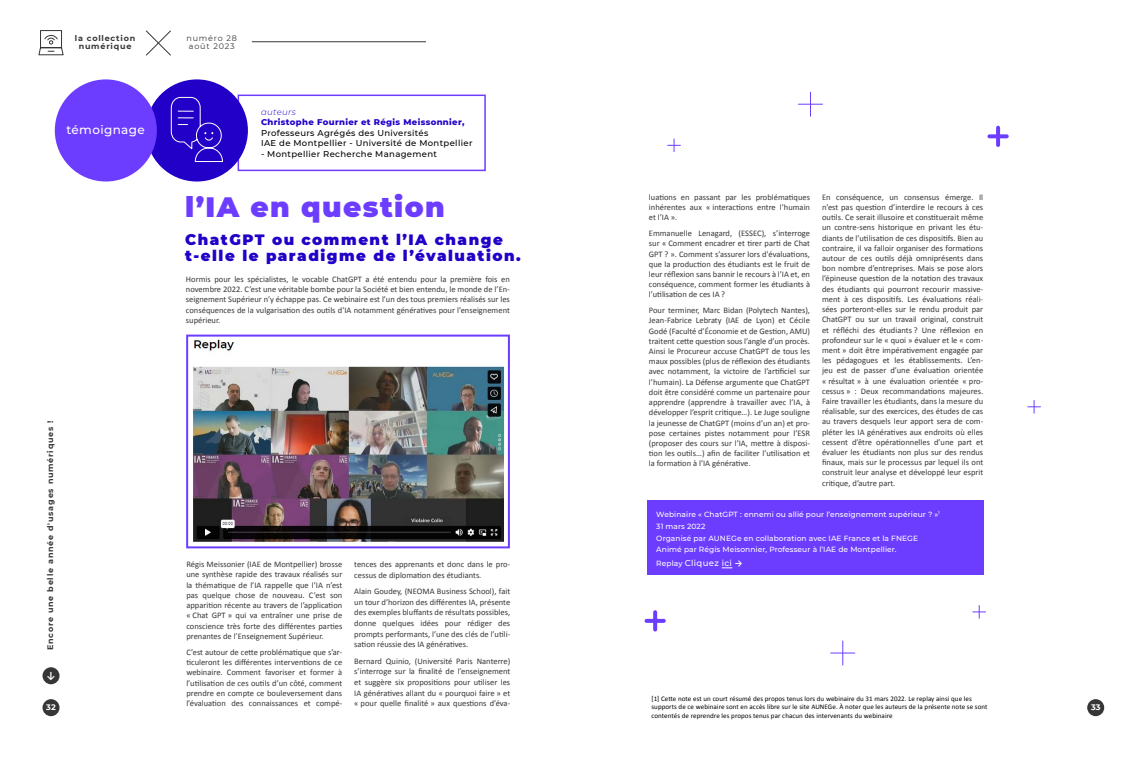
<style>
.page{position:relative;width:1134px;height:780px;background:#fff}
.page>*{position:absolute;margin:0;border:0;box-sizing:border-box;transform-origin:0 0}
.t1{font:900 28px "Montserrat";letter-spacing:.05em;color:#6d3dff}
.t2{font:900 15px/16px "Montserrat";letter-spacing:.1em;color:#2200c8}
.t3{font:500 12px "Montserrat";letter-spacing:.03em;color:#fff}
.t4{font:700 10px "Calibri";color:#fff}
.t5{font:8.5px/10.2px "Calibri";color:#373636;text-align:justify}
.t6{font:500 8.5px/10.5px "Montserrat";letter-spacing:.04em;color:#000}
.t7{font:800 8.5px "Montserrat";letter-spacing:.04em;color:#2200c8}
.t8{font:500 8.5px "Montserrat";letter-spacing:.04em;color:#fff}
.t9{font:italic 300 8.5px "Montserrat";letter-spacing:.04em;color:#2200c8}
.t10{font:700 8px/8px "Montserrat";letter-spacing:.1em;color:#373636;text-align:center}
.t11{font:8px/8px "Montserrat";letter-spacing:.1em;color:#373636}
.t12{font:700 8px "Montserrat";color:#fff}
.t13{font:500 7.5px/11.8px "Montserrat";letter-spacing:.01em;color:#fff}
.t14{font:7px/8.4px "Calibri";letter-spacing:.01em;color:#000}
.s1{font-size:7.5px}
.s2{font-family:"Calibri";font-weight:700}
</style>
<div class="page">
<hr style="left:252px;top:41px;width:174px;height:1px;background:#373636">
<div style="left:43px;top:667px;width:17px;height:17px;background:#373636;border-radius:50%"></div>
<svg style="left:38px;top:30px;width:26px;height:26px"></svg>
<svg style="left:146px;top:30px;width:25px;height:26px"></svg>
<div style="left:43px;top:699px;width:17px;height:17px;background:#373636;border-radius:50%"></div>
<div style="left:1087px;top:699px;width:17px;height:17px;background:#373636;border-radius:50%"></div>
<div style="left:238px;top:94px;width:248px;height:77px;border:2px solid #6d3dff"></div>
<div style="left:146px;top:79px;width:102px;height:102px;background:#2200c8;border-radius:50%"></div>
<svg style="left:170px;top:96px;width:53px;height:66px"></svg>
<div style="left:55px;top:79px;width:102px;height:102px;background:#6d3dff;border-radius:50%"></div>
<img style="left:193px;top:339px;width:312px;height:203px">
<div style="left:186px;top:334px;width:324px;height:214px;border:2px solid #6d3dff"></div>
<div style="left:648px;top:500px;width:336px;height:75px;background:#6d3dff"></div>
<svg style="left:996px;top:128px;width:4px;height:17px"></svg>
<svg style="left:989px;top:134px;width:18px;height:4px"></svg>
<svg style="left:653px;top:612px;width:4px;height:17px"></svg>
<svg style="left:646px;top:619px;width:18px;height:4px"></svg>
<svg style="left:798px;top:92px;width:24px;height:24px"></svg>
<svg style="left:831px;top:641px;width:24px;height:24px"></svg>
<svg style="left:668px;top:139px;width:12px;height:13px"></svg>
<svg style="left:1028px;top:400px;width:12px;height:13px"></svg>
<svg style="left:973px;top:605px;width:12px;height:13px"></svg>
<p class="t10" style="left:75px;top:34px;width:62px">la collection numérique</p>
<h3 class="t3" style="left:66px;top:121px;width:80px">témoignage</h3>
<p class="t11" style="left:187px;top:34px;width:52px">numéro 28 août 2023</p>
<p class="t9" style="left:261px;top:106px;width:36px">auteurs</p>
<p class="t7" style="left:261px;top:116px;width:205px">Christophe Fournier et Régis Meissonnier,</p>
<p class="t6" style="left:261px;top:127px;width:213px">Professeurs Agrégés des Universités<br>IAE de Montpellier - Université de Montpellier</p>
<p class="t6" style="left:261px;top:148px;width:178px">- Montpellier Recherche Management</p>
<p class="t5" style="left:649px;top:192px;width:163px">luations en passant par les problématiques inhérentes aux « interactions entre l’humain et l’IA ».</p>
<p class="t5" style="left:649px;top:228px;width:163px">Emmanuelle Lenagard, (ESSEC), s’interroge sur « Comment encadrer et tirer parti de Chat GPT ? ». Comment s’assurer lors d'évaluations, que la production des étudiants est le fruit de leur réflexion sans bannir le recours à l’IA et, en conséquence, comment former les étudiants à l’utilisation de ces IA ?</p>
<p class="t5" style="left:649px;top:305px;width:163px">Pour terminer, Marc Bidan (Polytech Nantes), Jean-Fabrice Lebraty (IAE de Lyon) et Cécile Godé (Faculté d’Économie et de Gestion, AMU) traitent cette question sous l’angle d’un procès.<br>Ainsi le Procureur accuse ChatGPT de tous les maux possibles (plus de réflexion des étudiants avec notamment, la victoire de l’artificiel sur l’humain). La Défense argumente que ChatGPT doit être considéré comme un partenaire pour apprendre (apprendre à travailler avec l’IA, à développer l’esprit critique…). Le Juge souligne la jeunesse de ChatGPT (moins d’un an) et pro&shy;pose certaines pistes notamment pour l’ESR (proposer des cours sur l’IA, mettre à disposi&shy;tion les outils…) afin de faciliter l’utilisation et la formation à l’IA générative.</p>
<p class="t5" style="left:822px;top:192px;width:163px">En conséquence, un consensus émerge. Il n’est pas question d’interdire le recours à ces outils. Ce serait illusoire et constituerait même un contre-sens historique en privant les étu&shy;diants de l’utilisation de ces dispositifs. Bien au contraire, il va falloir organiser des formations autour de ces outils déjà omniprésents dans bon nombre d’entreprises. Mais se pose alors l’épineuse question de la notation des travaux des étudiants qui pourront recourir massive&shy;ment à ces dispositifs. Les évaluations réali&shy;sées porteront-elles sur le rendu produit par ChatGPT ou sur un travail original, construit et réfléchi des étudiants ? Une réflexion en profondeur sur le « quoi » évaluer et le « com&shy;ment » doit être impérativement engagée par les pédagogues et les établissements. L’en&shy;jeu est de passer d’une évaluation orientée « résultat » à une évaluation orientée « pro&shy;cessus » : Deux recommandations majeures.<br>Faire travailler les étudiants, dans la mesure du réalisable, sur des exercices, des études de cas au travers desquels leur apport sera de com&shy;pléter les IA génératives aux endroits où elles cessent d’être opérationnelles d’une part et évaluer les étudiants non plus sur des rendus finaux, mais sur le processus par lequel ils ont construit leur analyse et développé leur esprit critique, d’autre part.</p>
<p class="t13" style="left:656px;top:508px;width:285px">Webinaire « ChatGPT : ennemi ou allié pour l’enseignement supérieur ? »<sup>1<br></sup>31 mars 2022<br>Organisé par AUNEGe en collaboration avec IAE France et la FNEGE Animé par Régis Meisonnier, Professeur à l’IAE de Montpellier.</p>
<p class="t8" style="left:656px;top:557px;width:88px"><span class="s1">Replay</span> Cliquez ici <span class="s2">→</span></p>
<h1 class="t1" style="left:185px;top:186px;width:261px">l’IA en question</h1>
<h2 class="t2" style="left:185px;top:230px;width:337px">ChatGPT ou comment l’IA change t-elle le paradigme de l’évaluation.</h2>
<p class="t5" style="left:186px;top:274px;width:325px">Hormis pour les spécialistes, le vocable ChatGPT a été entendu pour la première fois en novembre 2022. C’est une véritable bombe pour la Société et bien entendu, le monde de l’En&shy;seignement Supérieur n’y échappe pas. Ce webinaire est l’un des tous premiers réalisés sur les conséquences de la vulgarisation des outils d’IA notamment génératives pour l’enseignement supérieur.</p>
<p class="t10" style="left:46px;top:650px;width:231px;rotate:-90deg">Encore une belle année d'usages numériques !</p>
<p class="t5" style="left:186px;top:559px;width:157px">Régis Meissonier (IAE de Montpellier) brosse une synthèse rapide des travaux réalisés sur la thématique de l’IA rappelle que l’IA n’est pas quelque chose de nouveau. C’est son apparition récente au travers de l’application « Chat GPT » qui va entraîner une prise de conscience très forte des différentes parties prenantes de l’Enseignement Supérieur.</p>
<p class="t5" style="left:186px;top:647px;width:157px">C’est autour de cette problématique que s’ar&shy;ticuleront les différentes interventions de ce webinaire. Comment favoriser et former à l’utilisation de ces outils d’un côté, comment prendre en compte ce bouleversement dans l’évaluation des connaissances et compé-</p>
<p class="t5" style="left:354px;top:559px;width:157px;line-height:10.7px">tences des apprenants et donc dans le pro&shy;cessus de diplomation des étudiants.</p>
<p class="t5" style="left:354px;top:586px;width:157px;line-height:10.7px">Alain Goudey, (NEOMA Business School), fait un tour d’horizon des différentes IA, présente des exemples bluffants de résultats possibles, donne quelques idées pour rédiger des prompts performants, l’une des clés de l’utili&shy;sation réussie des IA génératives.</p>
<p class="t5" style="left:354px;top:655px;width:157px;line-height:10.7px">Bernard Quinio, (Université Paris Nanterre) s’interroge sur la finalité de l’enseignement et suggère six propositions pour utiliser les IA génératives allant du « pourquoi faire » et « pour quelle finalité » aux questions d’éva-</p>
<p class="t4" style="left:46px;top:669px;width:11px">↓</p>
<p class="t12" style="left:46px;top:701px;width:11px">32</p>
<p class="t12" style="left:1091px;top:701px;width:11px">33</p>
<p class="t14" style="left:651px;top:694px;width:338px">[1] Cette note est un court résumé des propos tenus lors du webinaire du 31 mars 2022. Le replay ainsi que les supports de ce webinaire sont en accès libre sur le site AUNEGe. À noter que les auteurs de la présente note se sont contentés de reprendre les propos tenus par chacun des intervenants du webinaire</p>
</div>
